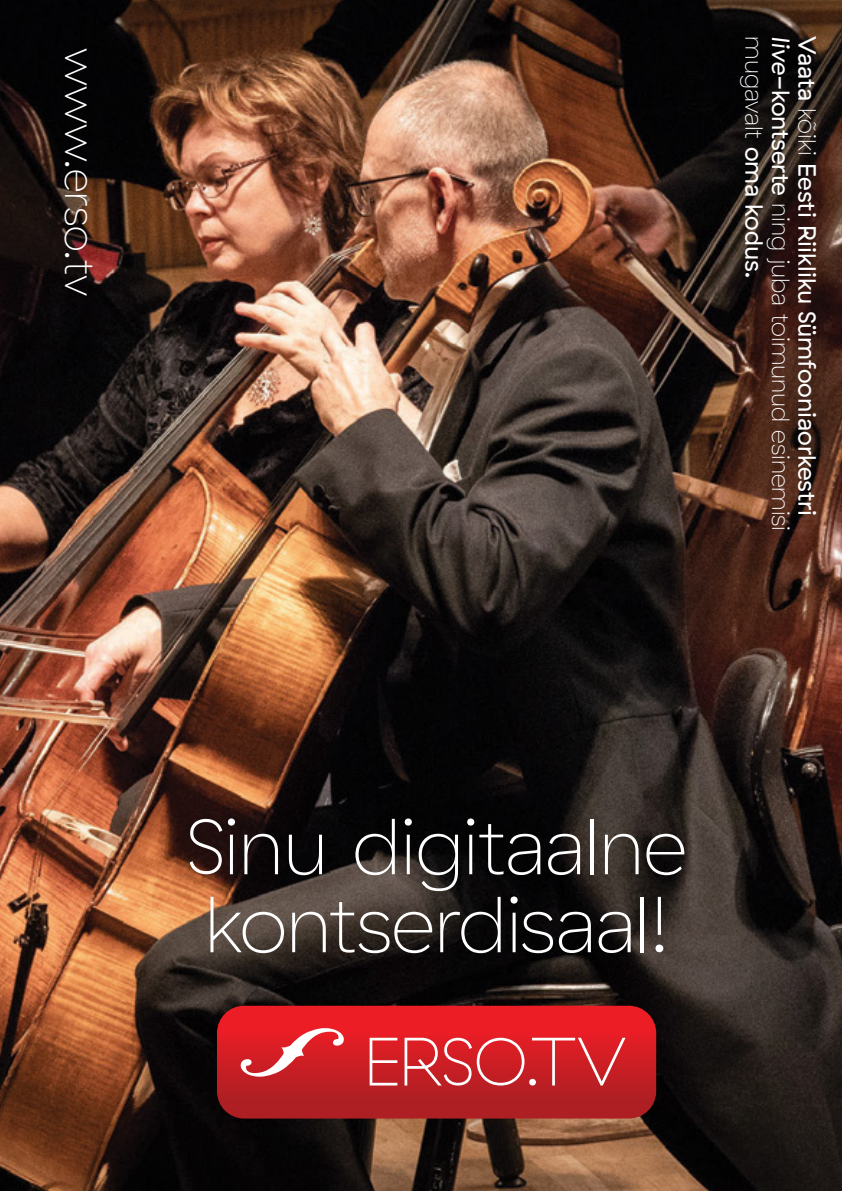
<style>
.page{position:relative;width:842px;height:1191px;background:#fff}
.page>*{position:absolute;margin:0;border:0;box-sizing:border-box;transform-origin:0 0}
.t1{font:100 79px/78px "GT Haptik";color:#fff}
.t2{font:100 68.2px "GT Haptik";letter-spacing:-.02em;color:#fff}
.t3{font:100 43.2px "GT Haptik";color:#fff}
.t4{font:25px/26.4px "GT Haptik";color:#fff}
.s1{font-weight:100}
.s2{font-style:italic}
</style>
<div class="page">
<img style="left:0;top:0;width:842px;height:1191px">
<svg style="left:217px;top:1005px;width:439px;height:113px;background:#c81d23"></svg>
<svg style="left:240px;top:1028px;width:104px;height:48px"></svg>
<h3 class="t3" style="left:105px;top:48px;width:249px;rotate:90deg">www.erso.tv</h3>
<p class="t4" style="left:820px;top:36px;width:496px;rotate:90deg">Vaata <span class="s1">kõiki</span> Eesti Riikliku Sümfooniaorkestri <span class="s2">live-</span>kontserte <span class="s1">ning juba toimunud esinemisi mugavalt</span> oma kodus.</p>
<h1 class="t1" style="left:187px;top:808px;width:502px">Sinu digitaalne kontserdisaal!</h1>
<h2 class="t2" style="left:364px;top:1022px;width:263px">ERSO.TV</h2>
</div>
